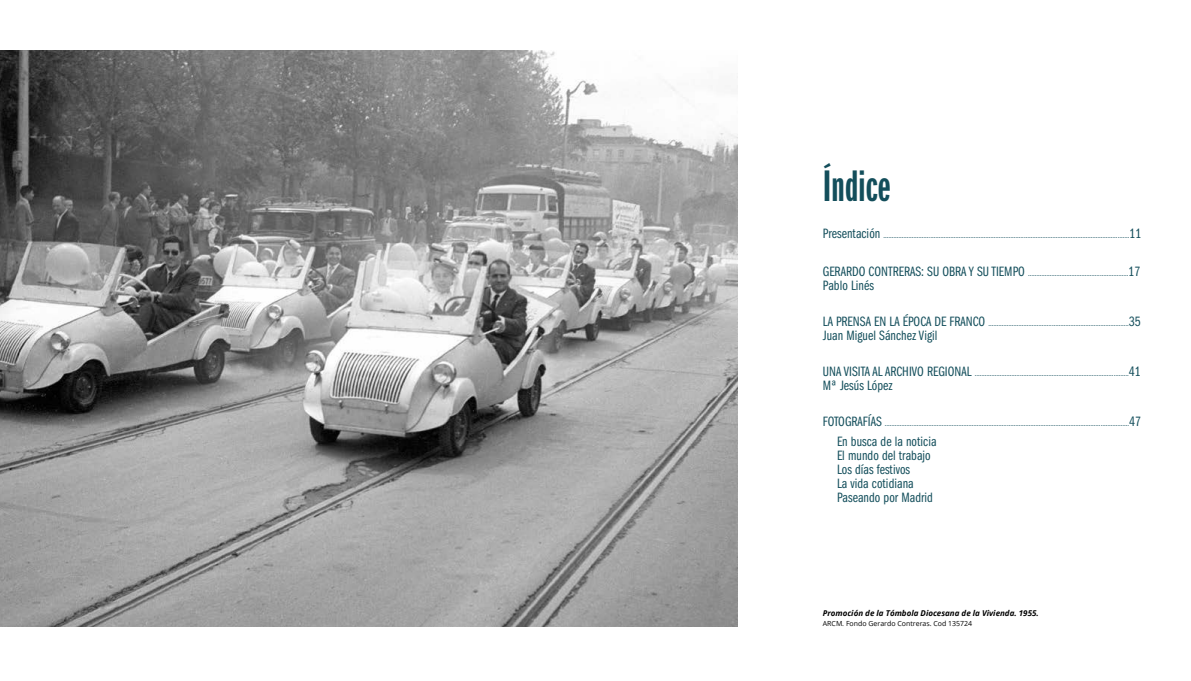
<style>
.page{position:relative;width:1191px;height:681px;background:#fff}
.page>*{position:absolute;margin:0;border:0;box-sizing:border-box;transform-origin:0 0}
.t1{font:45.8px "ITC Franklin Gothic Std Dm X Cp";letter-spacing:.005em;color:#134e5b}
.t2{font:14px/14px "ITC Franklin Gothic Std Bk Cp";letter-spacing:.005em;color:#134e5b}
.t3{font:8px "ITC Franklin Gothic Std Bk Cp";color:#134e5b}
.t4{font:italic 700 8px "Open Sans";color:#000}
.t5{font:7px "Open Sans";color:#000}
.s1{font-size:14px}
</style>
<div class="page">
<img style="left:0;top:51px;width:737px;height:575px">
<h1 class="t1" style="left:823px;top:161px;width:69px">Índice</h1>
<p class="t3" style="left:823px;top:231px;width:320px"><span class="s1">Presentación</span> ...................................................................................................................................................<span class="s1">11</span></p>
<p class="t3" style="left:823px;top:268px;width:319px"><span class="s1">GERARDO CONTRERAS: SU OBRA Y SU TIEMPO</span> ............................................................<span class="s1">17</span></p>
<h2 class="t2" style="left:823px;top:278px;width:53px">Pablo Linés</h2>
<p class="t3" style="left:823px;top:318px;width:319px"><span class="s1">LA PRENSA EN LA ÉPOCA DE FRANCO</span> ....................................................................................<span class="s1">35</span></p>
<h2 class="t2" style="left:823px;top:328px;width:116px">Juan Miguel Sánchez Vigil</h2>
<p class="t3" style="left:823px;top:368px;width:319px"><span class="s1">UNA VISITA AL ARCHIVO REGIONAL</span> ............................................................................................<span class="s1">41</span></p>
<h2 class="t2" style="left:823px;top:378px;width:72px">Mª Jesús López</h2>
<p class="t3" style="left:823px;top:418px;width:320px"><span class="s1">FOTOGRAFÍAS</span> ..................................................................................................................................................<span class="s1">47</span></p>
<h2 class="t2" style="left:837px;top:434px;width:101px">En busca de la noticia<br>El mundo del trabajo<br>Los días festivos<br>La vida cotidiana<br>Paseando por Madrid</h2>
<p class="t4" style="left:823px;top:607px;width:217px">Promoción de la Tómbola Diocesana de la Vivienda. 1955.</p>
<p class="t5" style="left:823px;top:618px;width:151px">ARCM. Fondo Gerardo Contreras. Cod 135724</p>
</div>
